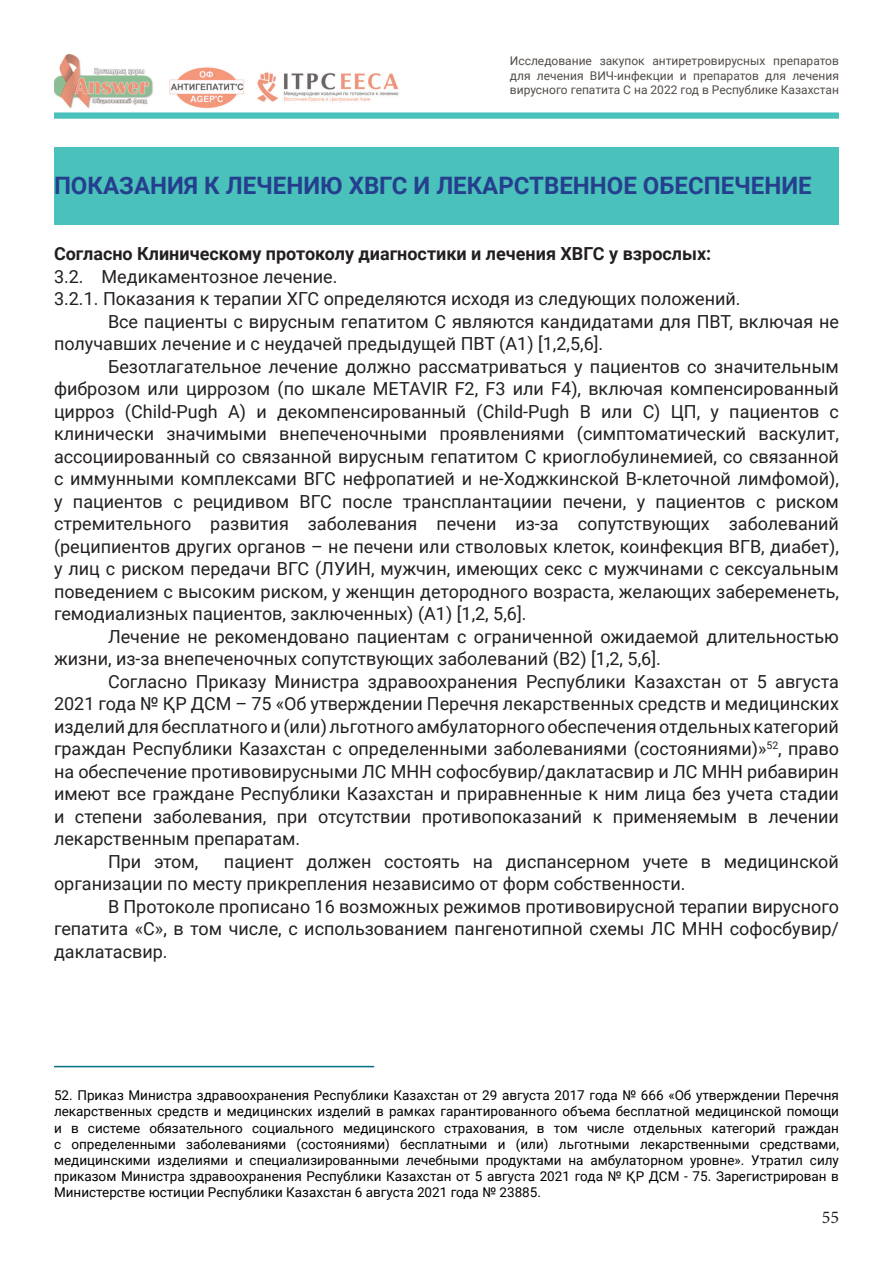
<style>
.page{position:relative;width:893px;height:1263px;background:#fff}
.page>*{position:absolute;margin:0;border:0;box-sizing:border-box;transform-origin:0 0}
.t1{font:700 24px "Roboto";color:#253f8e}
.t2{font:18px/22.5px "Roboto";color:#231f20}
.t3{font:700 18px "Roboto";color:#231f20}
.t4{font:18px "Minion Pro";color:#231f20}
.t5{font:13.5px/16.2px "Roboto";color:#000;text-align:justify}
.t6{font:12px/14.4px "Roboto";color:#524a47;text-align:justify}
</style>
<div class="page">
<svg style="left:54px;top:112px;width:785px;height:7px;background:#5dc7c1"></svg>
<img style="left:54px;top:54px;width:345px;height:55px">
<div style="left:54px;top:148px;width:785px;height:77px;background:#4ac1ba"></div>
<hr style="left:54px;top:1066px;width:320px;height:1px;background:#01727f">
<p class="t6" style="left:510px;top:53px;width:331px">Исследование закупок антиретровирусных препаратов для лечения ВИЧ-инфекции и препаратов для лечения вирусного гепатита С на 2022 год в Республике Казахстан</p>
<p class="t1" style="left:54px;top:169px;width:759px">ПОКАЗАНИЯ К ЛЕЧЕНИЮ ХВГС И ЛЕКАРСТВЕННОЕ ОБЕСПЕЧЕНИЕ</p>
<p class="t3" style="left:54px;top:241px;width:659px">Согласно Клиническому протоколу диагностики и лечения ХВГС у взрослых:</p>
<p class="t2" style="left:54px;top:264px;width:285px">3.2. Медикаментозное лечение.</p>
<p class="t2" style="left:54px;top:287px;width:688px">3.2.1. Показания к терапии ХГС определяются исходя из следующих положений.</p>
<p class="t2" style="left:54px;top:309px;width:786px;text-indent:54px">Все пациенты с вирусным гепатитом С являются кандидатами для ПВТ, включая не получавших лечение и с неудачей предыдущей ПВТ (A1) [1,2,5,6].</p>
<p class="t2" style="left:54px;top:354px;width:786px;text-align:justify;text-indent:54px">Безотлагательное лечение должно рассматриваться у пациентов со значительным фиброзом или циррозом (по шкале METAVIR F2, F3 или F4), включая компенсированный цирроз (Child-Pugh A) и декомпенсированный (Child-Pugh B или C) ЦП, у пациентов с клинически значимыми внепеченочными проявлениями (симптоматический васкулит, ассоциированный со связанной вирусным гепатитом С криоглобулинемией, со связанной с иммунными комплексами ВГС нефропатией и не-Ходжкинской В-клеточной лимфомой), у пациентов с рецидивом ВГС после трансплантациии печени, у пациентов с риском стремительного развития заболевания печени из-за сопутствующих заболеваний (реципиентов других органов – не печени или стволовых клеток, коинфекция ВГВ, диабет), у лиц с риском передачи ВГС (ЛУИН, мужчин, имеющих секс с мужчинами с сексуальным поведением с высоким риском, у женщин детородного возраста, желающих забеременеть, гемодиализных пациентов, заключенных) (A1) [1,2, 5,6].</p>
<p class="t2" style="left:54px;top:624px;width:786px;text-indent:54px">Лечение не рекомендовано пациентам с ограниченной ожидаемой длительностью жизни, из-за внепеченочных сопутствующих заболеваний (B2) [1,2, 5,6].</p>
<p class="t2" style="left:54px;top:669px;width:786px;text-align:justify;text-indent:54px">Согласно Приказу Министра здравоохранения Республики Казахстан от 5 августа 2021 года № ҚР ДСМ – 75 «Об утверждении Перечня лекарственных средств и медицинских изделийдля бесплатного и(или)льготного амбулаторного обеспечения отдельных категорий граждан Республики Казахстан с определенными заболеваниями (состояниями)»<sup>52</sup>, право на обеспечение противовирусными ЛС МНН софосбувир/даклатасвир и ЛС МНН рибавирин имеют все граждане Республики Казахстан и приравненные к ним лица без учета стадии и степени заболевания, при отсутствии противопоказаний к применяемым в лечении лекарственным препаратам.</p>
<p class="t2" style="left:108px;top:849px;width:92px">При этом,</p>
<p class="t2" style="left:54px;top:849px;width:786px;text-indent:170px">пациент должен состоять на диспансерном учете в медицинской организации по месту прикрепления независимо от форм собственности.</p>
<p class="t2" style="left:54px;top:894px;width:786px;text-align:justify;text-indent:54px">В Протоколе прописано 16 возможных режимов противовирусной терапии вирусного гепатита «С», в том числе, с использованием пангенотипной схемы ЛС МНН софосбувир/ даклатасвир.</p>
<p class="t5" style="left:54px;top:1087px;width:786px">52. Приказ Министра здравоохранения Республики Казахстан от 29 августа 2017 года № 666 «Об утверждении Перечня лекарственных средств и медицинских изделий в рамках гарантированного объема бесплатной медицинской помощи и в системе обязательного социального медицинского страхования, в том числе отдельных категорий граждан с определенными заболеваниями (состояниями) бесплатными и (или) льготными лекарственными средствами, медицинскими изделиями и специализированными лечебными продуктами на амбулаторном уровне». Утратил силу приказом Министра здравоохранения Республики Казахстан от 5 августа 2021 года № ҚР ДСМ - 75. Зарегистрирован в Министерстве юстиции Республики Казахстан 6 августа 2021 года № 23885.</p>
<p class="t4" style="left:822px;top:1205px;width:19px">55</p>
</div>
